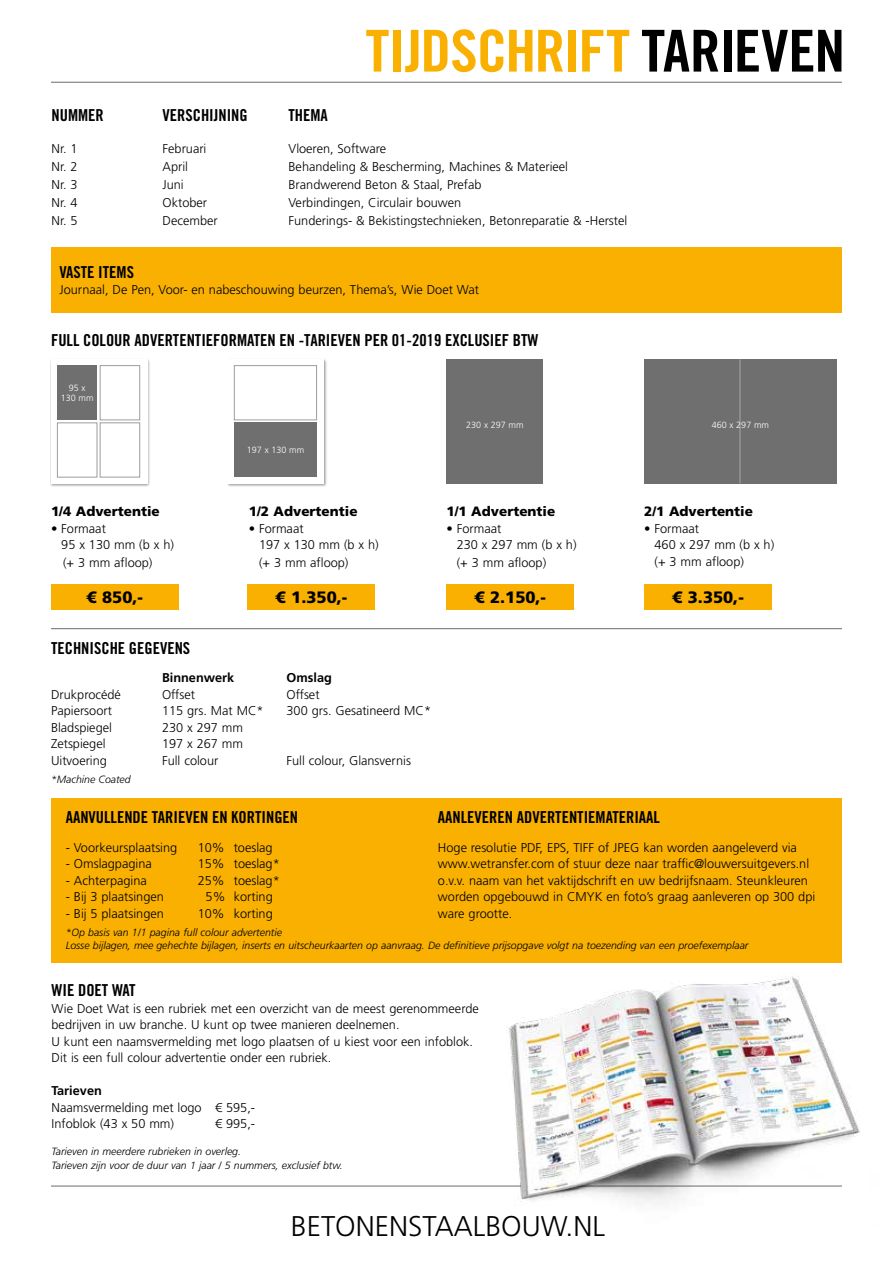
<style>
.page{position:relative;width:893px;height:1263px;background:#fff}
.page>*{position:absolute;margin:0;border:0;box-sizing:border-box;transform-origin:0 0}
.t1{font:57.75px "Trade Gothic LT Std Bd Cn 20";letter-spacing:-.02em;color:#f9b000;scale:1.06 1}
.t2{font:300 28.5px "Frutiger LT Std";color:#000}
.t3{font:16.5px "Trade Gothic LT Std Bd Cn 20";color:#000}
.t4{font:900 16.5px "Frutiger LT Std";color:#000}
.t5{font:900 13.5px "Frutiger LT Std";color:#000}
.t6{font:300 12.75px/16.5px "Frutiger LT Std";color:#000}
.t7{font:700 12.75px "Frutiger LT Std";color:#000}
.t8{font:italic 300 10.5px/13.5px "Frutiger LT Std";color:#000}
.t9{font:300 9px/10.5px "Frutiger LT Std";color:#fff;text-align:center}
.s1{color:#000}
</style>
<div class="page">
<div style="left:51px;top:247px;width:791px;height:66px;background:#f9b000"></div>
<div style="left:51px;top:584px;width:128px;height:26px;background:#f9b000"></div>
<div style="left:248px;top:584px;width:127px;height:26px;background:#f9b000"></div>
<div style="left:446px;top:584px;width:128px;height:26px;background:#f9b000"></div>
<div style="left:644px;top:584px;width:128px;height:26px;background:#f9b000"></div>
<div style="left:227px;top:358px;width:100px;height:129px;background:#000;opacity:.4"></div>
<div style="left:228px;top:359px;width:96px;height:124px;background:#fff"></div>
<div style="left:234px;top:365px;width:83px;height:55px;border:1px solid #9d9d9c"></div>
<div style="left:234px;top:423px;width:83px;height:54px;background:#706f6f"></div>
<div style="left:447px;top:359px;width:96px;height:124px;background:#706f6f"></div>
<div style="left:645px;top:359px;width:96px;height:124px;background:#706f6f"></div>
<div style="left:741px;top:359px;width:96px;height:124px;background:#706f6f"></div>
<hr style="left:740px;top:359px;width:1px;height:124px;background:#fff">
<div style="left:50px;top:358px;width:101px;height:129px;background:#000;opacity:.4"></div>
<div style="left:51px;top:359px;width:96px;height:124px;background:#fff"></div>
<div style="left:57px;top:366px;width:40px;height:54px;background:#706f6f"></div>
<div style="left:57px;top:423px;width:40px;height:54px;border:1px solid #9d9d9c"></div>
<div style="left:100px;top:365px;width:40px;height:55px;border:1px solid #9d9d9c"></div>
<div style="left:100px;top:422px;width:40px;height:55px;border:1px solid #9d9d9c"></div>
<hr style="left:51px;top:82px;width:791px;height:1px;background:#676c6f">
<hr style="left:51px;top:628px;width:791px;height:1px;background:#676c6f">
<div style="left:52px;top:798px;width:790px;height:165px;background:#f9b000"></div>
<hr style="left:51px;top:1186px;width:791px;height:1px;background:#676c6f">
<img style="left:490px;top:976px;width:370px;height:227px">
<h1 class="t1" style="left:366px;top:16px;width:454px">TIJDSCHRIFT <span class="s1">TARIEVEN</span></h1>
<p class="t3" style="left:52px;top:105px;width:54px">NUMMER</p>
<p class="t3" style="left:163px;top:105px;width:87px">VERSCHIJNING</p>
<p class="t3" style="left:289px;top:105px;width:41px">THEMA</p>
<p class="t6" style="left:52px;top:140px;width:28px">Nr. 1</p>
<p class="t6" style="left:163px;top:140px;width:45px">Februari</p>
<p class="t6" style="left:289px;top:140px;width:99px">Vloeren, Software</p>
<p class="t6" style="left:52px;top:158px;width:28px">Nr. 2</p>
<p class="t6" style="left:163px;top:158px;width:27px">April</p>
<p class="t6" style="left:289px;top:158px;width:281px">Behandeling &amp; Bescherming, Machines &amp; Materieel</p>
<p class="t6" style="left:52px;top:176px;width:28px">Nr. 3</p>
<p class="t6" style="left:163px;top:176px;width:23px">Juni</p>
<p class="t6" style="left:289px;top:176px;width:194px">Brandwerend Beton &amp; Staal, Prefab</p>
<p class="t6" style="left:52px;top:194px;width:28px">Nr. 4</p>
<p class="t6" style="left:163px;top:194px;width:46px">Oktober</p>
<p class="t6" style="left:289px;top:194px;width:174px">Verbindingen, Circulair bouwen</p>
<p class="t6" style="left:52px;top:212px;width:28px">Nr. 5</p>
<p class="t6" style="left:163px;top:212px;width:57px">December</p>
<p class="t6" style="left:289px;top:212px;width:340px">Funderings- &amp; Bekistingstechnieken, Betonreparatie &amp; -Herstel</p>
<p class="t3" style="left:60px;top:262px;width:76px">VASTE ITEMS</p>
<p class="t6" style="left:60px;top:282px;width:421px">Journaal, De Pen, Voor- en nabeschouwing beurzen, Thema’s, Wie Doet Wat</p>
<p class="t3" style="left:51px;top:330px;width:489px">FULL COLOUR ADVERTENTIEFORMATEN EN -TARIEVEN PER 01-2019 EXCLUSIEF BTW</p>
<p class="t9" style="left:61px;top:383px;width:34px">95 x<br>130 mm</p>
<p class="t5" style="left:51px;top:503px;width:110px">1/4 Advertentie</p>
<p class="t6" style="left:61px;top:520px;width:114px;text-indent:-10px">• Formaat<br>95 x 130 mm (b x h)</p>
<p class="t6" style="left:63px;top:555px;width:91px">(+ 3 mm afloop)</p>
<p class="t9" style="left:247px;top:445px;width:59px">197 x 130 mm</p>
<p class="t5" style="left:249px;top:503px;width:110px">1/2 Advertentie</p>
<p class="t6" style="left:259px;top:520px;width:121px;text-indent:-10px">• Formaat<br>197 x 130 mm (b x h)</p>
<p class="t6" style="left:259px;top:555px;width:91px">(+ 3 mm afloop)</p>
<p class="t9" style="left:466px;top:420px;width:59px">230 x 297 mm</p>
<p class="t9" style="left:712px;top:420px;width:59px">460 x 297 mm</p>
<p class="t5" style="left:446px;top:503px;width:110px">1/1 Advertentie</p>
<p class="t6" style="left:457px;top:520px;width:121px;text-indent:-10px">• Formaat<br>230 x 297 mm (b x h)</p>
<p class="t6" style="left:457px;top:555px;width:91px">(+ 3 mm afloop)</p>
<p class="t5" style="left:644px;top:503px;width:110px">2/1 Advertentie</p>
<p class="t6" style="left:654px;top:520px;width:121px;text-indent:-10px">• Formaat<br>460 x 297 mm (b x h) (+ 3 mm afloop)</p>
<p class="t4" style="left:87px;top:588px;width:58px">€ 850,-</p>
<p class="t4" style="left:276px;top:588px;width:73px">€ 1.350,-</p>
<p class="t4" style="left:474px;top:588px;width:73px">€ 2.150,-</p>
<p class="t4" style="left:672px;top:588px;width:73px">€ 3.350,-</p>
<p class="t3" style="left:51px;top:638px;width:141px">TECHNISCHE GEGEVENS</p>
<p class="t7" style="left:162px;top:670px;width:74px">Binnenwerk</p>
<p class="t7" style="left:287px;top:670px;width:47px">Omslag</p>
<p class="t6" style="left:51px;top:686px;width:71px">Drukprocédé</p>
<p class="t6" style="left:162px;top:686px;width:35px">Offset</p>
<p class="t6" style="left:287px;top:686px;width:35px">Offset</p>
<p class="t6" style="left:51px;top:702px;width:62px">Papiersoort</p>
<p class="t6" style="left:162px;top:702px;width:103px">115 grs. Mat MC*</p>
<p class="t6" style="left:287px;top:702px;width:146px">300 grs. Gesatineerd MC*</p>
<p class="t6" style="left:51px;top:719px;width:62px">Bladspiegel</p>
<p class="t6" style="left:162px;top:719px;width:83px">230 x 297 mm</p>
<p class="t6" style="left:51px;top:735px;width:56px">Zetspiegel</p>
<p class="t6" style="left:162px;top:735px;width:83px">197 x 267 mm</p>
<p class="t6" style="left:51px;top:752px;width:57px">Uitvoering</p>
<p class="t6" style="left:162px;top:752px;width:58px">Full colour</p>
<p class="t6" style="left:287px;top:752px;width:126px">Full colour, Glansvernis</p>
<p class="t8" style="left:51px;top:772px;width:81px">*Machine Coated</p>
<p class="t3" style="left:66px;top:807px;width:234px">AANVULLENDE TARIEVEN EN KORTINGEN</p>
<p class="t6" style="left:66px;top:839px;width:113px">- Voorkeursplaatsing</p>
<p class="t6" style="left:198px;top:839px;width:76px">10% toeslag</p>
<p class="t6" style="left:66px;top:856px;width:88px">- Omslagpagina</p>
<p class="t6" style="left:198px;top:856px;width:84px">15% toeslag*</p>
<p class="t6" style="left:66px;top:872px;width:83px">- Achterpagina</p>
<p class="t6" style="left:198px;top:872px;width:84px">25% toeslag*</p>
<p class="t6" style="left:66px;top:889px;width:100px">- Bij 3 plaatsingen</p>
<p class="t6" style="left:206px;top:889px;width:69px">5% korting</p>
<p class="t6" style="left:66px;top:905px;width:100px">- Bij 5 plaatsingen</p>
<p class="t6" style="left:198px;top:905px;width:76px">10% korting</p>
<p class="t8" style="left:66px;top:925px;width:684px">*Op basis van 1/1 pagina full colour advertentie<br>Losse bijlagen, mee gehechte bijlagen, inserts en uitscheurkaarten op aanvraag. De definitieve prijsopgave volgt na toezending van een proefexemplaar</p>
<p class="t3" style="left:438px;top:807px;width:224px">AANLEVEREN ADVERTENTIEMATERIAAL</p>
<p class="t6" style="left:438px;top:839px;width:379px">Hoge resolutie PDF, EPS, TIFF of JPEG kan worden aangeleverd via www.wetransfer.com of stuur deze naar traffic@louwersuitgevers.nl o.v.v. naam van het vaktijdschrift en uw bedrijfsnaam. Steunkleuren worden opgebouwd in CMYK en foto’s graag aanleveren op 300 dpi ware grootte.</p>
<p class="t3" style="left:52px;top:980px;width:86px">WIE DOET WAT</p>
<p class="t6" style="left:52px;top:1000px;width:429px">Wie Doet Wat is een rubriek met een overzicht van de meest gerenommeerde bedrijven in uw branche. U kunt op twee manieren deelnemen.<br>U kunt een naamsvermelding met logo plaatsen of u kiest voor een infoblok.<br>Dit is een full colour advertentie onder een rubriek.</p>
<p class="t7" style="left:52px;top:1083px;width:52px">Tarieven</p>
<p class="t6" style="left:52px;top:1099px;width:205px">Naamsvermelding met logo € 595,-<br>Infoblok (43 x 50 mm)</p>
<p class="t6" style="left:215px;top:1116px;width:42px">€ 995,-</p>
<p class="t8" style="left:52px;top:1145px;width:293px">Tarieven in meerdere rubrieken in overleg.<br>Tarieven zijn voor de duur van 1 jaar / 5 nummers, exclusief btw.</p>
<h2 class="t2" style="left:291px;top:1210px;width:316px">BETONENSTAALBOUW.NL</h2>
</div>
